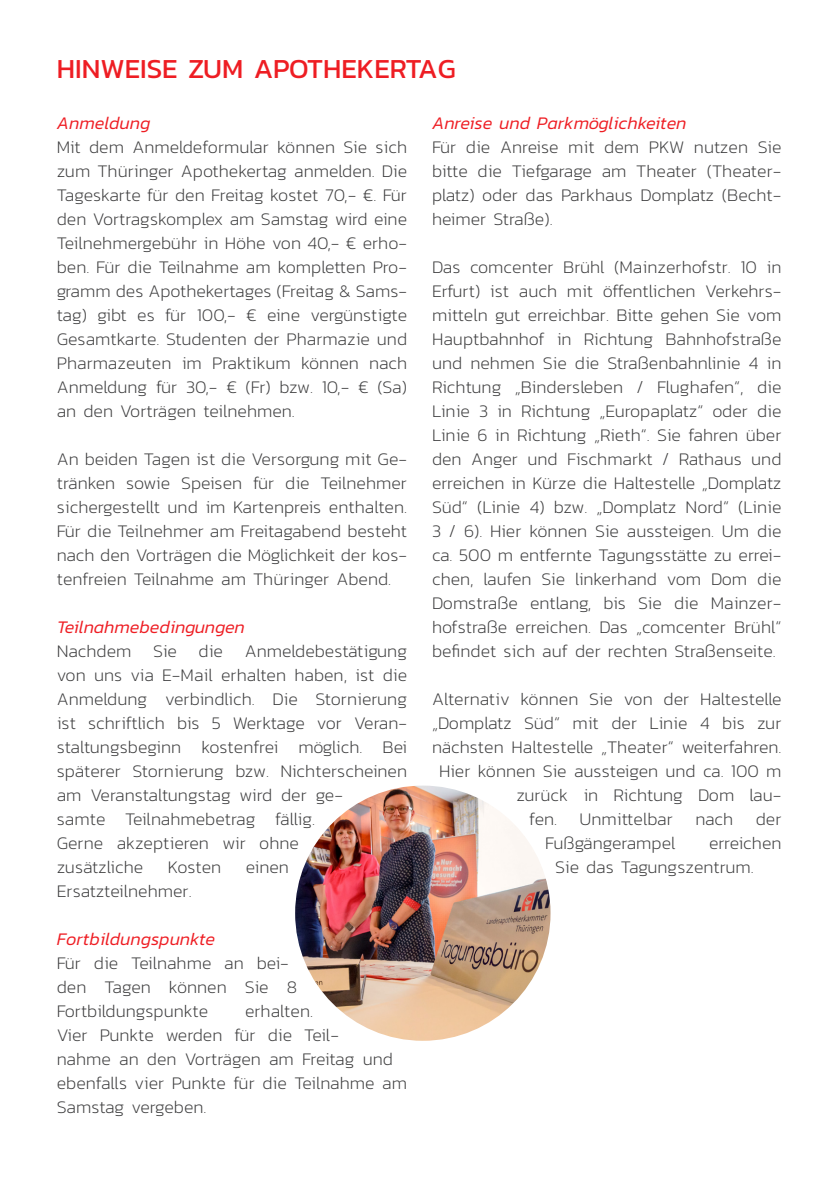
<style>
.page{position:relative;width:840px;height:1191px;background:#fff}
.page>*{position:absolute;margin:0;border:0;box-sizing:border-box;transform-origin:0 0}
.Überschrift_1_Schwar{font:28px "Kanit";color:#ee1d23}
.Fließtext{font:200 18px/24px "Kanit";color:#3e3e3f;text-align:justify}
.Fließtext_Kursiv_Rot{font:italic 300 18px "Kanit";color:#ee1d23}
</style>
<div class="page">
<img style="left:295px;top:785px;width:255px;height:255px;border-radius:128px">
<p class="Überschrift_1_Schwar" style="left:57px;top:48px;width:400px">HINWEISE ZUM APOTHEKERTAG</p>
<p class="Fließtext_Kursiv_Rot" style="left:57px;top:110px;width:95px">Anmeldung</p>
<p class="Fließtext" style="left:57px;top:135px;width:352px">Mit dem Anmeldeformular können Sie sich zum Thüringer Apothekertag anmelden. Die Tageskarte für den Freitag kostet 70,- €. Für den Vortragskomplex am Samstag wird eine Teilnehmergebühr in Höhe von 40,- € erho&shy;ben. Für die Teilnahme am kompletten Pro&shy;gramm des Apothekertages (Freitag &amp; Sams&shy;tag) gibt es für 100,- € eine vergünstigte Gesamtkarte. Studenten der Pharmazie und Pharmazeuten im Praktikum können nach Anmeldung für 30,- € (Fr) bzw. 10,- € (Sa) an den Vorträgen teilnehmen.</p>
<p class="Fließtext" style="left:57px;top:447px;width:352px">An beiden Tagen ist die Versorgung mit Ge&shy;tränken sowie Speisen für die Teilnehmer sichergestellt und im Kartenpreis enthalten.<br>Für die Teilnehmer am Freitagabend besteht nach den Vorträgen die Möglichkeit der kos&shy;tenfreien Teilnahme am Thüringer Abend.</p>
<p class="Fließtext_Kursiv_Rot" style="left:57px;top:614px;width:189px">Teilnahmebedingungen</p>
<p class="Fließtext" style="left:57px;top:639px;width:352px;text-align:left">Nachdem Sie die Anmeldebestätigung von uns via E-Mail erhalten haben, ist die Anmeldung verbindlich. Die Stornierung ist schriftlich bis 5 Werktage vor Veran&shy;staltungsbeginn kostenfrei möglich. Bei späterer Stornierung bzw. Nichterscheinen am Veranstaltungstag wird der ge-<br>samte Teilnahmebetrag fällig.<br>Gerne akzeptieren wir ohne<br>zusätzliche</p>
<p class="Fließtext_Kursiv_Rot" style="left:432px;top:110px;width:256px">Anreise und Parkmöglichkeiten</p>
<p class="Fließtext" style="left:432px;top:135px;width:351px">Für die Anreise mit dem PKW nutzen Sie bitte die Tiefgarage am Theater (Theater&shy;platz) oder das Parkhaus Domplatz (Becht&shy;heimer Straße).</p>
<p class="Fließtext" style="left:432px;top:255px;width:351px">Das comcenter Brühl (Mainzerhofstr. 10 in Erfurt) ist auch mit öffentlichen Verkehrs&shy;mitteln gut erreichbar. Bitte gehen Sie vom Hauptbahnhof in Richtung Bahnhofstraße und nehmen Sie die Straßenbahnlinie 4 in Richtung „Bindersleben / Flughafen“, die Linie 3 in Richtung „Europaplatz“ oder die Linie 6 in Richtung „Rieth“. Sie fahren über den Anger und Fischmarkt / Rathaus und erreichen in Kürze die Haltestelle „Domplatz Süd“ (Linie 4) bzw. „Domplatz Nord“ (Linie 3 / 6). Hier können Sie aussteigen. Um die ca. 500 m entfernte Tagungsstätte zu errei&shy;chen, laufen Sie linkerhand vom Dom die Domstraße entlang, bis Sie die Mainzer&shy;hofstraße erreichen. Das „comcenter Brühl“ befindet sich auf der rechten Straßenseite.</p>
<p class="Fließtext" style="left:432px;top:687px;width:351px">Alternativ können Sie von der Haltestelle</p>
<p class="Fließtext" style="left:432px;top:711px;width:351px">„Domplatz Süd“ mit der Linie 4 bis zur</p>
<p class="Fließtext" style="left:432px;top:735px;width:351px">nächsten Haltestelle „Theater“ weiterfahren.</p>
<p class="Fließtext" style="left:439px;top:759px;width:344px">Hier können Sie aussteigen und ca. 100 m</p>
<p class="Fließtext" style="left:516px;top:783px;width:266px">zurück in Richtung Dom lau-</p>
<p class="Fließtext" style="left:529px;top:807px;width:253px">fen. Unmittelbar nach der</p>
<p class="Fließtext" style="left:545px;top:831px;width:132px">Fußgängerampel</p>
<p class="Fließtext" style="left:555px;top:831px;width:227px;text-indent:154px">erreichen<br>Sie das Tagungszentrum.</p>
<p class="Fließtext" style="left:168px;top:855px;width:55px">Kosten</p>
<p class="Fließtext" style="left:246px;top:855px;width:44px">einen</p>
<p class="Fließtext" style="left:57px;top:879px;width:136px">Ersatzteilnehmer.</p>
<p class="Fließtext_Kursiv_Rot" style="left:57px;top:926px;width:160px">Fortbildungspunkte</p>
<p class="Fließtext" style="left:57px;top:951px;width:242px;text-align:left">Für die Teilnahme an bei&shy;den Tagen können Sie 8<br>Fortbildungspunkte</p>
<p class="Fließtext" style="left:57px;top:999px;width:351px;text-align:left;text-indent:188px">erhalten.<br>Vier Punkte werden für die Teil-<br>nahme an den Vorträgen am Freitag und ebenfalls vier Punkte für die Teilnahme am<br>Samstag vergeben.</p>
</div>
